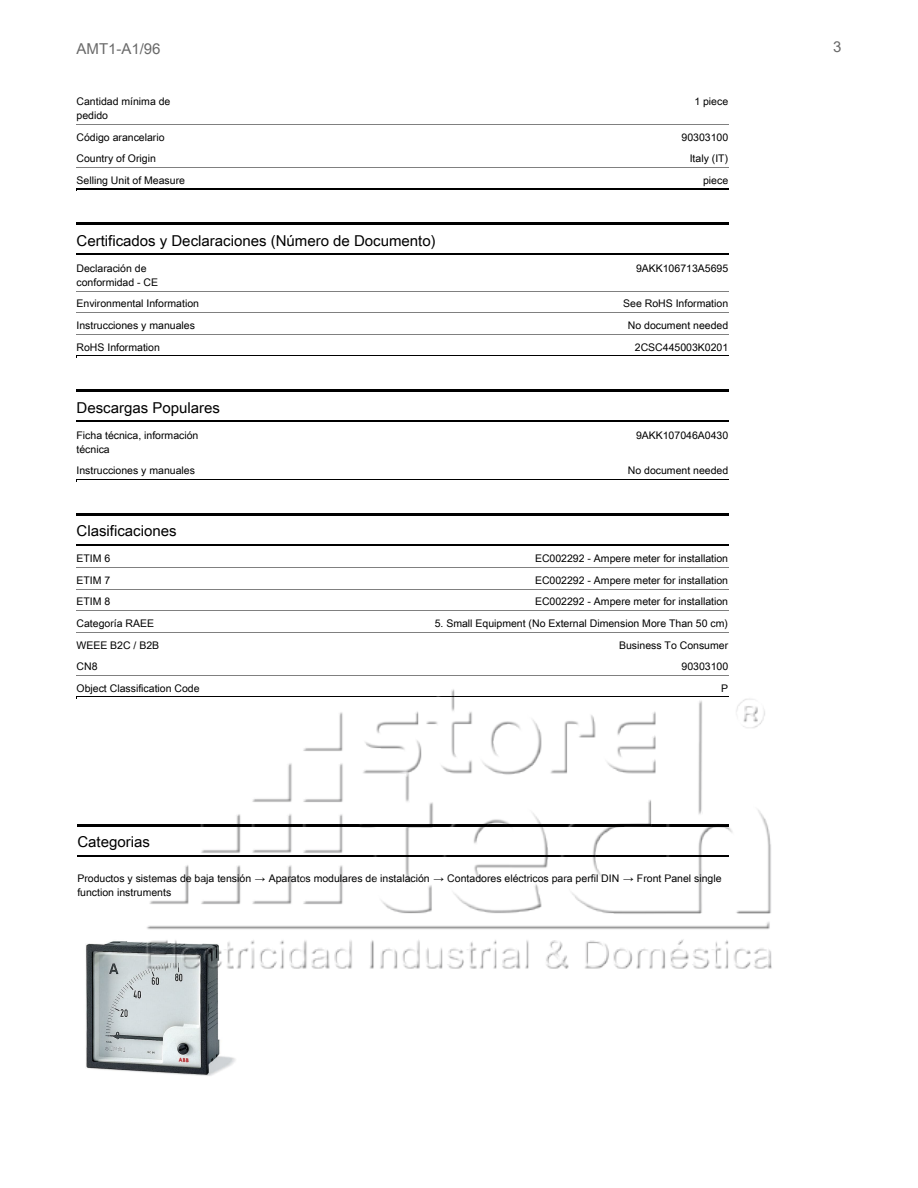
<style>
.page{position:relative;width:918px;height:1188px;background:#fff}
.page>*{position:absolute;margin:0;border:0;box-sizing:border-box;transform-origin:0 0}
.t1{font:700 15px "Arial Unicode MS";color:#000}
.t2{font:15px "Arial Unicode MS";color:#696969}
.t3{font:15px "Arial";color:#696969}
.t4{font:10.5px/21.6px "Arial Unicode MS";color:#000}
.s1{font-family:"Arial"}
</style>
<div class="page">
<hr style="left:77px;top:124px;width:652px;height:2px;background:#808080">
<div style="left:77px;top:125px;width:652px;height:22px;background:#fff"></div>
<hr style="left:77px;top:146px;width:652px;height:1px;background:#808080">
<hr style="left:77px;top:188px;width:652px;height:3px;background:#000">
<div style="left:77px;top:190px;width:764px;height:167px;background:#fff"></div>
<hr style="left:77px;top:222px;width:652px;height:3px;background:#000">
<hr style="left:77px;top:254px;width:652px;height:1px;background:#000">
<hr style="left:77px;top:291px;width:652px;height:1px;background:#808080">
<hr style="left:77px;top:334px;width:652px;height:2px;background:#808080">
<div style="left:77px;top:335px;width:652px;height:22px;background:#fff"></div>
<hr style="left:77px;top:355px;width:652px;height:3px;background:#000">
<div style="left:77px;top:357px;width:764px;height:123px;background:#fff"></div>
<hr style="left:77px;top:389px;width:652px;height:3px;background:#000">
<hr style="left:77px;top:420px;width:652px;height:2px;background:#000">
<hr style="left:77px;top:458px;width:652px;height:1px;background:#808080">
<hr style="left:77px;top:479px;width:652px;height:3px;background:#000">
<div style="left:77px;top:480px;width:764px;height:218px;background:#fff"></div>
<hr style="left:77px;top:513px;width:652px;height:3px;background:#000">
<hr style="left:77px;top:544px;width:652px;height:2px;background:#000">
<hr style="left:77px;top:589px;width:652px;height:1px;background:#808080">
<hr style="left:77px;top:632px;width:652px;height:1px;background:#808080">
<hr style="left:77px;top:654px;width:652px;height:1px;background:#808080">
<hr style="left:77px;top:696px;width:652px;height:3px;background:#000">
<div style="left:77px;top:698px;width:764px;height:387px;background:#fff"></div>
<hr style="left:77px;top:824px;width:652px;height:3px;background:#000">
<hr style="left:77px;top:855px;width:652px;height:2px;background:#000">
<img style="left:86px;top:941px;width:26px;height:129px">
<img style="left:112px;top:567px;width:660px;height:509px">
<h1 class="t2" style="left:77px;top:38px;width:86px">AMT1-A1/96</h1>
<h1 class="t3" style="left:833px;top:36px;width:10px">3</h1>
<p class="t4" style="left:77px;top:90px;width:95px">Cantidad mínima de</p>
<p class="t4" style="left:694px;top:90px;width:35px">1 piece</p>
<p class="t4" style="left:77px;top:104px;width:90px">pedido<br>Código arancelario</p>
<p class="t4" style="left:682px;top:126px;width:48px">90303100</p>
<p class="t4" style="left:77px;top:148px;width:81px">Country of Origin</p>
<p class="t4" style="left:690px;top:148px;width:40px">Italy (IT)</p>
<p class="t4" style="left:77px;top:169px;width:110px">Selling Unit of Measure</p>
<p class="t4" style="left:703px;top:169px;width:27px">piece</p>
<h1 class="t1" style="left:77px;top:230px;width:361px">Certificados y Declaraciones (Número de Documento)</h1>
<p class="t4" style="left:77px;top:257px;width:72px">Declaración de</p>
<p class="t4" style="left:636px;top:257px;width:94px">9AKK106713A5695</p>
<p class="t4" style="left:77px;top:271px;width:124px">conformidad - CE<br>Environmental Information</p>
<p class="t4" style="left:623px;top:293px;width:106px">See RoHS Information</p>
<p class="t4" style="left:77px;top:314px;width:120px">Instrucciones y manuales</p>
<p class="t4" style="left:628px;top:314px;width:102px">No document needed</p>
<p class="t4" style="left:77px;top:336px;width:85px">RoHS Information</p>
<p class="t4" style="left:635px;top:336px;width:95px">2CSC445003K0201</p>
<h1 class="t1" style="left:77px;top:396px;width:145px">Descargas Populares</h1>
<p class="t4" style="left:77px;top:424px;width:123px">Ficha técnica, información</p>
<p class="t4" style="left:636px;top:424px;width:94px">9AKK107046A0430</p>
<p class="t4" style="left:77px;top:438px;width:120px">técnica<br>Instrucciones y manuales</p>
<p class="t4" style="left:628px;top:460px;width:102px">No document needed</p>
<h1 class="t1" style="left:77px;top:520px;width:102px">Clasificaciones</h1>
<p class="t4" style="left:77px;top:548px;width:35px">ETIM 6</p>
<p class="t4" style="left:535px;top:548px;width:195px">EC002292 - Ampere meter for installation</p>
<p class="t4" style="left:77px;top:569px;width:35px">ETIM 7</p>
<p class="t4" style="left:535px;top:569px;width:195px">EC002292 - Ampere meter for installation</p>
<p class="t4" style="left:77px;top:591px;width:35px">ETIM 8</p>
<p class="t4" style="left:535px;top:591px;width:195px">EC002292 - Ampere meter for installation</p>
<p class="t4" style="left:77px;top:612px;width:79px">Categoría RAEE</p>
<p class="t4" style="left:435px;top:612px;width:295px">5. Small Equipment (No External Dimension More Than 50 cm)</p>
<p class="t4" style="left:77px;top:634px;width:84px">WEEE B2C / B2B</p>
<p class="t4" style="left:619px;top:634px;width:111px">Business To Consumer</p>
<p class="t4" style="left:77px;top:656px;width:23px">CN8</p>
<p class="t4" style="left:682px;top:656px;width:48px">90303100</p>
<p class="t4" style="left:77px;top:677px;width:125px">Object Classification Code</p>
<p class="t4" style="left:721px;top:677px;width:9px">P</p>
<h1 class="t1" style="left:77px;top:831px;width:74px">Categorias</h1>
<p class="t4" style="left:77px;top:871px;width:646px;line-height:14.1px">Productos y sistemas de baja tensión <span class="s1">→</span> Aparatos modulares de instalación <span class="s1">→</span> Contadores eléctricos para perfil DIN <span class="s1">→</span> Front Panel single function instruments</p>
</div>
